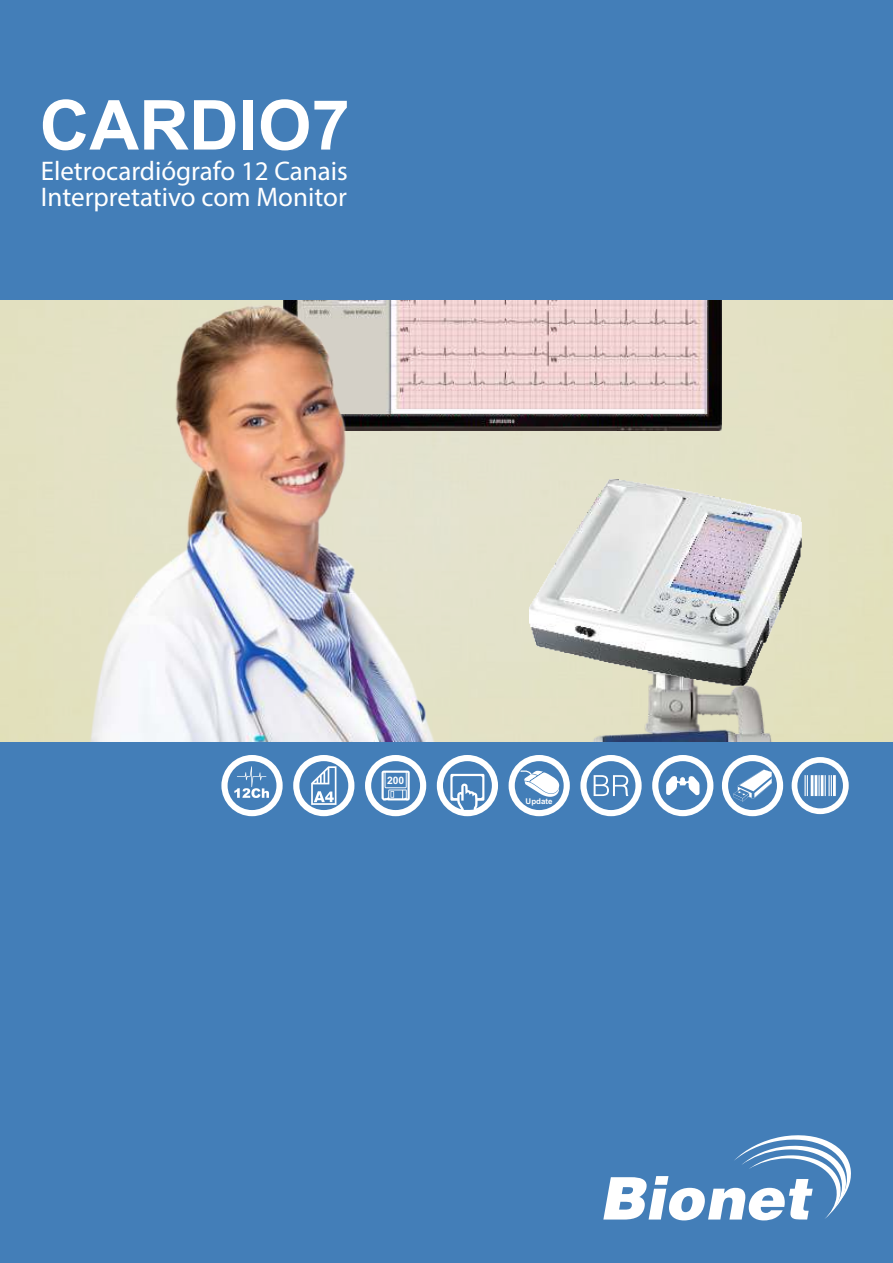
<style>
.page{position:relative;width:893px;height:1263px;background:#437eb8}
.page>*{position:absolute;margin:0;border:0;box-sizing:border-box;transform-origin:0 0}
.t1{font:700 69px "Arial";color:#fff}
.t2{font:27px/26px "Myriad Pro";color:#fff}
.t3{font:700 10.35px "Arial";color:#fff}
.t4{font:700 7.95px "Arial";color:#fff}
</style>
<div class="page">
<svg style="left:603px;top:1135px;width:248px;height:85px"></svg>
<div style="left:0;top:300px;width:893px;height:442px;background:#e3e1c2"></div>
<img style="left:643px;top:585px;width:250px;height:157px">
<img style="left:643px;top:480px;width:160px;height:207px">
<img style="left:643px;top:300px;width:79px;height:131px">
<img style="left:66px;top:300px;width:577px;height:442px">
<svg style="left:293px;top:755px;width:61px;height:61px"></svg>
<svg style="left:221px;top:755px;width:62px;height:61px"></svg>
<svg style="left:652px;top:755px;width:61px;height:61px"></svg>
<svg style="left:437px;top:755px;width:61px;height:61px"></svg>
<svg style="left:792px;top:757px;width:57px;height:57px"></svg>
<svg style="left:722px;top:755px;width:61px;height:61px"></svg>
<svg style="left:580px;top:755px;width:62px;height:61px"></svg>
<svg style="left:509px;top:755px;width:61px;height:61px"></svg>
<svg style="left:365px;top:755px;width:61px;height:61px"></svg>
<h1 class="t1" style="left:40px;top:99px;width:312px">CARDIO7</h1>
<p class="t2" style="left:41px;top:160px;width:309px">Eletrocardiógrafo 12 Canais<br>Interpretativo com Monitor</p>
<p class="t3" style="left:387px;top:776px;width:19px">200</p>
<p class="t4" style="left:526px;top:798px;width:28px">Update</p>
</div>
